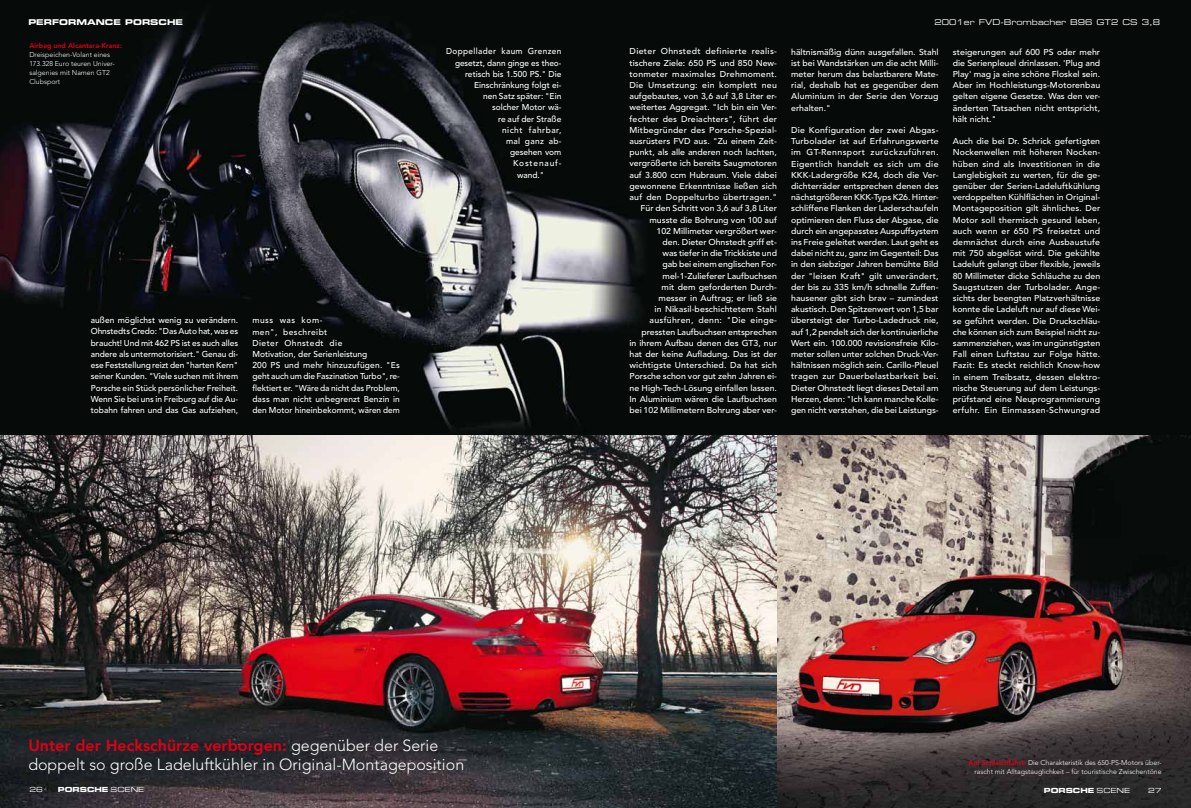
<style>
.page{position:relative;width:1191px;height:808px;background:#fff}
.page>*{position:absolute;margin:0;border:0;box-sizing:border-box;transform-origin:0 0}
.t1{font:300 16px/19px "Avenir";color:#fff}
.t2{font:500 8.5px/11.2px "Avenir";color:#fff;text-align:justify}
.t3{font:500 8.5px "Avenir";letter-spacing:.045em;color:#fff}
.t4{font:500 8.5px "Avenir";letter-spacing:.06em;color:#fff}
.t5{font:500 8.5px "Avenir";letter-spacing:.035em;color:#fff}
.t6{font:500 8.5px "Avenir";letter-spacing:.095em;color:#fff}
.t7{font:8px "Eurostile Extended Two";color:#fff;scale:.95 1}
.t8{font:8px "Eurostile Bold Extended Two";color:#fff}
.t9{font:300 7px/9px "Avenir";color:#fff}
.t10{font:800 7px "Avenir";color:#e20015}
.t11{font:7px "Eurostile Bold Extended Two";color:#fff}
.t12{font:7px "Eurostile Extended Two";color:#fff}
.s1{font-weight:800;color:#e20015}
.s2{font-family:"Eurostile Extended Two"}
</style>
<div class="page">
<div style="left:773px;top:0;width:418px;height:436px;background:#060b0a"></div>
<svg style="left:0;top:0;width:773px;height:436px;background:#1f2223"></svg>
<img style="left:777px;top:436px;width:414px;height:372px">
<img style="left:0;top:436px;width:777px;height:372px">
<p class="t8" style="left:28px;top:16px;width:85px">PERFOR MANCE</p>
<p class="t8" style="left:125px;top:16px;width:18px">PORSCHE</p>
<p class="t7" style="left:934px;top:16px;width:239px">2001er FVD-Brombacher B96 GT2 CS 3,8</p>
<p class="t10" style="left:29px;top:41px;width:94px">Airbag und Alcantara-Kranz:</p>
<p class="t9" style="left:29px;top:50px;width:87px">Dreispeichen-Volant eines<br>173.328 Euro teuren Univer&shy;salgenies mit Namen GT2<br>Clubsport</p>
<p class="t3" style="left:446px;top:47px;width:117px">Doppellader kaum Grenzen</p>
<p class="t2" style="left:455px;top:57px;width:108px">gesetzt, dann ginge es theo-</p>
<p class="t2" style="left:465px;top:68px;width:98px">retisch bis 1.500 PS." Die</p>
<p class="t2" style="left:474px;top:80px;width:89px">Einschränkung folgt ei-</p>
<p class="t2" style="left:483px;top:91px;width:80px">nen Satz später: "Ein</p>
<p class="t2" style="left:492px;top:102px;width:71px">solcher Motor wä-</p>
<p class="t2" style="left:498px;top:113px;width:65px">re auf der Straße</p>
<p class="t4" style="left:502px;top:125px;width:61px">nicht fahrbar,</p>
<p class="t5" style="left:506px;top:136px;width:57px">mal ganz ab-</p>
<p class="t2" style="left:510px;top:147px;width:53px">gesehen vom</p>
<p class="t6" style="left:513px;top:159px;width:50px">Kostenauf-</p>
<p class="t2" style="left:517px;top:169px;width:29px">wand."</p>
<p class="t2" style="left:91px;top:315px;width:149px">außen möglichst wenig zu verändern.<br>Ohnstedts Credo: "Das Auto hat, was es braucht! Und mit 462 PS ist es auch alles andere als untermotorisiert." Genau di&shy;ese Feststellung reizt den "harten Kern" seiner Kunden. "Viele suchen mit ihrem Porsche ein Stück persönlicher Freiheit.<br>Wenn Sie bei uns in Freiburg auf die Au&shy;tobahn fahren und das Gas aufziehen,</p>
<p class="t2" style="left:252px;top:315px;width:149px;text-align:left">muss was kom-<br>men", beschreibt<br>Dieter Ohnstedt die<br>Motivation, der Serienleistung<br>200 PS und mehr hinzuzufügen. "Es geht auch um die Faszination Turbo", re&shy;flektiert er. "Wäre da nicht das Problem, dass man nicht unbegrenzt Benzin in den Motor hineinbekommt, wären dem</p>
<p class="t2" style="left:629px;top:46px;width:149px;text-align:right">Dieter Ohnstedt definierte realis&shy;tischere Ziele: 650 PS und 850 New&shy;tonmeter maximales Drehmoment.<br>Die Umsetzung: ein komplett neu aufgebautes, von 3,6 auf 3,8 Liter er&shy;weitertes Aggregat. "Ich bin ein Ver&shy;fechter des Dreiachters", führt der Mitbegründer des Porsche-Spezial&shy;ausrüsters FVD aus. "Zu einem Zeit&shy;punkt, als alle anderen noch lachten, vergrößerte ich bereits Saugmotoren auf 3.800 ccm Hubraum. Viele dabei gewonnene Erkenntnisse ließen sich auf den Doppelturbo übertragen." Für den Schritt von 3,6 auf 3,8 Liter musste die Bohrung von 100 auf<br>102 Millimeter vergrößert wer-<br>den. Dieter Ohnstedt griff et-<br>was tiefer in die Trickkiste und<br>gab bei einem englischen For&shy;mel-1-Zulieferer Laufbuchsen<br>mit dem geforderten Durch-<br>messer in Auftrag; er ließ sie<br>in Nikasil-beschichtetem Stahl ausführen, denn: "Die einge&shy;pressten Laufbuchsen entsprechen<br>in ihrem Aufbau denen des GT3, nur hat der keine Aufladung. Das ist der wichtigste Unterschied. Da hat sich Porsche schon vor gut zehn Jahren ei&shy;ne High-Tech-Lösung einfallen lassen.<br>In Aluminium wären die Laufbuchsen bei 102 Millimetern Bohrung aber ver-</p>
<p class="t2" style="left:791px;top:46px;width:149px">hältnismäßig dünn ausgefallen. Stahl ist bei Wandstärken um die acht Milli&shy;meter herum das belastbarere Mate&shy;rial, deshalb hat es gegenüber dem Aluminium in der Serie den Vorzug erhalten."</p>
<p class="t2" style="left:791px;top:125px;width:149px">Die Konfiguration der zwei Abgas-Turbolader ist auf Erfahrungswerte im GT-Rennsport zurückzuführen.<br>Eigentlich handelt es sich um die KKK-Ladergröße K24, doch die Ver&shy;dichterräder entsprechen denen des nächstgrößeren KKK-Typs K26. Hinter&shy;schliffene Flanken der Laderschaufeln optimieren den Fluss der Abgase, die durch ein angepasstes Auspuffsystem ins Freie geleitet werden. Laut geht es dabei nicht zu, ganz im Gegenteil: Das in den siebziger Jahren bemühte Bild der "leisen Kraft" gilt unverändert, der bis zu 335 km/h schnelle Zuffen&shy;hausener gibt sich brav – zumindest akustisch. Den Spitzenwert von 1,5 bar übersteigt der Turbo-Ladedruck nie, auf 1,2 pendelt sich der kontinuierliche Wert ein. 100.000 revisionsfreie Kilo&shy;meter sollen unter solchen Druck-Ver&shy;hältnissen möglich sein. Carillo-Pleuel tragen zur Dauerbelastbarkeit bei.<br>Dieter Ohnstedt liegt dieses Detail am Herzen, denn: "Ich kann manche Kolle&shy;gen nicht verstehen, die bei Leistungs-</p>
<p class="t2" style="left:952px;top:46px;width:149px">steigerungen auf 600 PS oder mehr die Serienpleuel drinlassen. 'Plug and Play' mag ja eine schöne Floskel sein.<br>Aber im Hochleistungs-Motorenbau gelten eigene Gesetze. Was den ver&shy;änderten Tatsachen nicht entspricht, hält nicht."</p>
<p class="t2" style="left:952px;top:136px;width:149px">Auch die bei Dr. Schrick gefertigten Nockenwellen mit höheren Nocken&shy;hüben sind als Investitionen in die Langlebigkeit zu werten, für die ge&shy;genüber der Serien-Ladeluftkühlung verdoppelten Kühlflächen in Original-Montageposition gilt ähnliches. Der Motor soll thermisch gesund leben, auch wenn er 650 PS freisetzt und demnächst durch eine Ausbaustufe mit 750 abgelöst wird. Die gekühlte Ladeluft gelangt über flexible, jeweils 80 Millimeter dicke Schläuche zu den Saugstutzen der Turbolader. Ange&shy;sichts der beengten Platzverhältnisse konnte die Ladeluft nur auf diese Wei&shy;se geführt werden. Die Druckschläu&shy;che können sich zum Beispiel nicht zu&shy;sammenziehen, was im ungünstigsten Fall einen Luftstau zur Folge hätte.<br>Fazit: Es steckt reichlich Know-how in einem Treibsatz, dessen elektro&shy;nische Steuerung auf dem Leistungs&shy;prüfstand eine Neuprogrammierung erfuhr. Ein Einmassen-Schwungrad</p>
<h1 class="t1" style="left:28px;top:736px;width:437px"><span class="s1">Unter der Heckschürze verborgen:</span> gegenüber der Serie doppelt so große Ladeluftkühler in Original-Montageposition</h1>
<p class="t9" style="left:968px;top:758px;width:195px;text-align:right"><span class="s1">Auf Schleichfahrt:</span> Die Charakteristik des 650-PS-Motors über&shy;rascht mit Alltagstauglichkeit – für touristische Zwischentöne</p>
<p class="t12" style="left:29px;top:784px;width:15px">26</p>
<p class="t11" style="left:58px;top:784px;width:88px">PORSCHE <span class="s2">Scene</span></p>
<p class="t11" style="left:1043px;top:785px;width:88px">PORSCHE <span class="s2">Scene</span></p>
<p class="t12" style="left:1148px;top:785px;width:15px">27</p>
</div>
